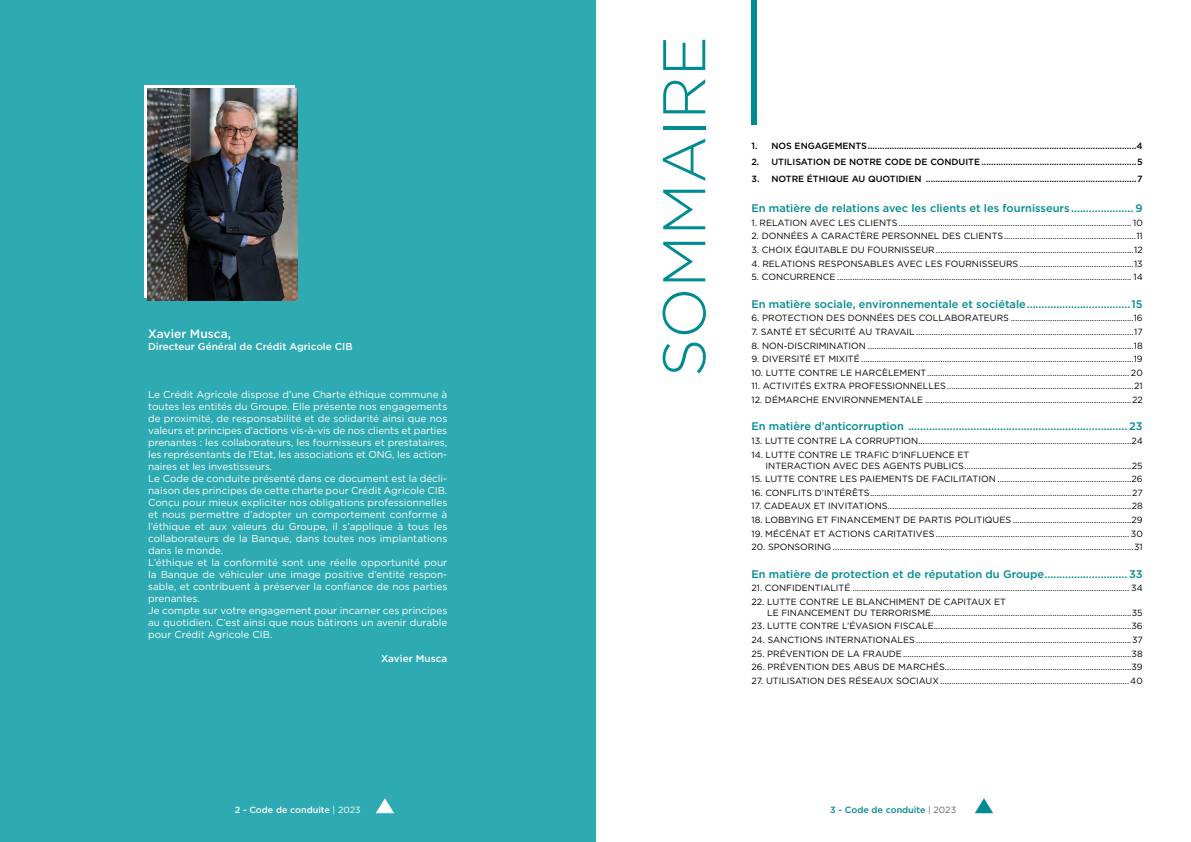
<style>
.page{position:relative;width:1191px;height:842px;background:#fff}
.page>*{position:absolute;margin:0;border:0;box-sizing:border-box;transform-origin:0 0}
.t1{font:300 60px "Gotham";color:#008b92}
.t2{font:500 12px "Gotham";color:#fff}
.t3{font:500 11px "Gotham";color:#008b92}
.t4{font:10px/12px "Gotham";color:#fff;text-align:justify}
.t5{font:500 10px "Gotham";color:#fff}
.t6{font:9px/10.8px "Gotham";color:#000}
.t7{font:500 9px "Gotham";color:#000}
.t8{font:500 9px "Gotham";color:#fff}
.t9{font:500 9px "Gotham";color:#008b92}
.s1{font-weight:400}
.s2{font-weight:400;color:#5d6770}
</style>
<div class="page">
<div style="left:0;top:0;width:595px;height:842px;background:#2daab2"></div>
<div style="left:751px;top:0;width:6px;height:125px;background:#008b92"></div>
<div style="left:144px;top:85px;width:151px;height:213px;background:#fff"></div>
<img style="left:147px;top:88px;width:151px;height:213px">
<svg style="left:975px;top:798px;width:18px;height:15px"></svg>
<svg style="left:376px;top:798px;width:18px;height:15px"></svg>
<p class="t2" style="left:148px;top:326px;width:84px">Xavier Musca,</p>
<p class="t5" style="left:148px;top:340px;width:206px">Directeur Général de Crédit Agricole CIB</p>
<p class="t4" style="left:148px;top:388px;width:301px">Le Crédit Agricole dispose d’une Charte éthique commune à toutes les entités du Groupe. Elle présente nos engagements de proximité, de responsabilité et de solidarité ainsi que nos valeurs et principes d’actions vis-à-vis de nos clients et parties prenantes : les collaborateurs, les fournisseurs et prestataires, les représentants de l’Etat, les associations et ONG, les action&shy;naires et les investisseurs.</p>
<p class="t4" style="left:148px;top:472px;width:301px">Le Code de conduite présenté dans ce document est la décli&shy;naison des principes de cette charte pour Crédit Agricole CIB.<br>Conçu pour mieux expliciter nos obligations professionnelles et nous permettre d’adopter un comportement conforme à l’éthique et aux valeurs du Groupe, il s’applique à tous les collaborateurs de la Banque, dans toutes nos implantations dans le monde.</p>
<p class="t4" style="left:148px;top:556px;width:301px">L’éthique et la conformité sont une réelle opportunité pour la Banque de véhiculer une image positive d’entité respon&shy;sable, et contribuent à préserver la confiance de nos parties prenantes.</p>
<p class="t4" style="left:148px;top:604px;width:301px">Je compte sur votre engagement pour incarner ces principes au quotidien. C’est ainsi que nous bâtirons un avenir durable pour Crédit Agricole CIB.</p>
<p class="t5" style="left:381px;top:652px;width:68px">Xavier Musca</p>
<p class="t1" style="left:646px;top:377px;width:342px;rotate:-90deg">SOMMAIRE</p>
<p class="t7" style="left:751px;top:140px;width:393px">1. NOS ENGAGEMENTS...............................................................................................................4</p>
<p class="t7" style="left:751px;top:156px;width:393px">2. UTILISATION DE NOTRE CODE DE CONDUITE................................................................5</p>
<p class="t7" style="left:751px;top:173px;width:393px">3. NOTRE ÉTHIQUE AU QUOTIDIEN .......................................................................................7</p>
<p class="t3" style="left:751px;top:201px;width:393px">En matière de relations avec les clients et les fournisseurs ..................... 9</p>
<p class="t6" style="left:751px;top:217px;width:393px">1. RELATION AVEC LES CLIENTS.......................................................................................................... 10</p>
<p class="t6" style="left:751px;top:231px;width:393px">2. DONNÉES A CARACTÈRE PERSONNEL DES CLIENTS............................................................11</p>
<p class="t6" style="left:751px;top:244px;width:393px">3. CHOIX ÉQUITABLE DU FOURNISSEUR..........................................................................................12</p>
<p class="t6" style="left:751px;top:258px;width:393px">4. RELATIONS RESPONSABLES AVEC LES FOURNISSEURS....................................................13</p>
<p class="t6" style="left:751px;top:271px;width:393px">5. CONCURRENCE ...................................................................................................................................... 14</p>
<p class="t3" style="left:751px;top:297px;width:393px">En matière sociale, environnementale et sociétale...................................15</p>
<p class="t6" style="left:751px;top:312px;width:393px">6. PROTECTION DES DONNÉES DES COLLABORATEURS ........................................................16</p>
<p class="t6" style="left:751px;top:326px;width:393px">7. SANTÉ ET SÉCURITÉ AU TRAVAIL ...................................................................................................17</p>
<p class="t6" style="left:751px;top:340px;width:393px">8. NON-DISCRIMINATION .........................................................................................................................18</p>
<p class="t6" style="left:751px;top:353px;width:393px">9. DIVERSITÉ ET MIXITÉ ............................................................................................................................19</p>
<p class="t6" style="left:751px;top:367px;width:393px">10. LUTTE CONTRE LE HARCÈLEMENT............................................................................................ 20</p>
<p class="t6" style="left:751px;top:381px;width:393px">11. ACTIVITÉS EXTRA PROFESSIONNELLES.....................................................................................21</p>
<p class="t6" style="left:751px;top:394px;width:393px">12. DÉMARCHE ENVIRONNEMENTALE ..............................................................................................22</p>
<p class="t3" style="left:751px;top:419px;width:393px">En matière d’anticorruption .......................................................................... 23</p>
<p class="t6" style="left:751px;top:435px;width:393px">13. LUTTE CONTRE LA CORRUPTION.................................................................................................24</p>
<p class="t6" style="left:765px;top:449px;width:379px;text-indent:-14px">14. LUTTE CONTRE LE TRAFIC D’INFLUENCE ET<br>INTERACTION AVEC DES AGENTS PUBLICS............................................................................25</p>
<p class="t6" style="left:751px;top:473px;width:393px">15. LUTTE CONTRE LES PAIEMENTS DE FACILITATION .............................................................26</p>
<p class="t6" style="left:751px;top:487px;width:393px">16. CONFLITS D’INTÉRÊTS.......................................................................................................................27</p>
<p class="t6" style="left:751px;top:501px;width:393px">17. CADEAUX ET INVITATIONS...............................................................................................................28</p>
<p class="t6" style="left:751px;top:514px;width:393px">18. LOBBYING ET FINANCEMENT DE PARTIS POLITIQUES ......................................................29</p>
<p class="t6" style="left:751px;top:528px;width:393px">19. MÉCÉNAT ET ACTIONS CARITATIVES ........................................................................................ 30</p>
<p class="t6" style="left:751px;top:542px;width:393px">20. SPONSORING .........................................................................................................................................31</p>
<p class="t3" style="left:751px;top:567px;width:393px">En matière de protection et de réputation du Groupe............................ 33</p>
<p class="t6" style="left:751px;top:583px;width:393px">21. CONFIDENTIALITÉ .............................................................................................................................. 34</p>
<p class="t6" style="left:767px;top:596px;width:377px;text-indent:-16px">22. LUTTE CONTRE LE BLANCHIMENT DE CAPITAUX ET<br>LE FINANCEMENT DU TERRORISME...........................................................................................35</p>
<p class="t6" style="left:751px;top:621px;width:393px">23. LUTTE CONTRE L’ÉVASION FISCALE..........................................................................................36</p>
<p class="t6" style="left:751px;top:634px;width:393px">24. SANCTIONS INTERNATIONALES ..................................................................................................37</p>
<p class="t6" style="left:751px;top:648px;width:393px">25. PRÉVENTION DE LA FRAUDE........................................................................................................38</p>
<p class="t6" style="left:751px;top:662px;width:393px">26. PRÉVENTION DES ABUS DE MARCHÉS.....................................................................................39</p>
<p class="t6" style="left:751px;top:675px;width:393px">27. UTILISATION DES RÉSEAUX SOCIAUX ......................................................................................40</p>
<p class="t8" style="left:235px;top:804px;width:127px">2 - Code de conduite <span class="s1">| 2023</span></p>
<p class="t9" style="left:830px;top:804px;width:127px">3 - Code de conduite <span class="s2">| 2023</span></p>
</div>
